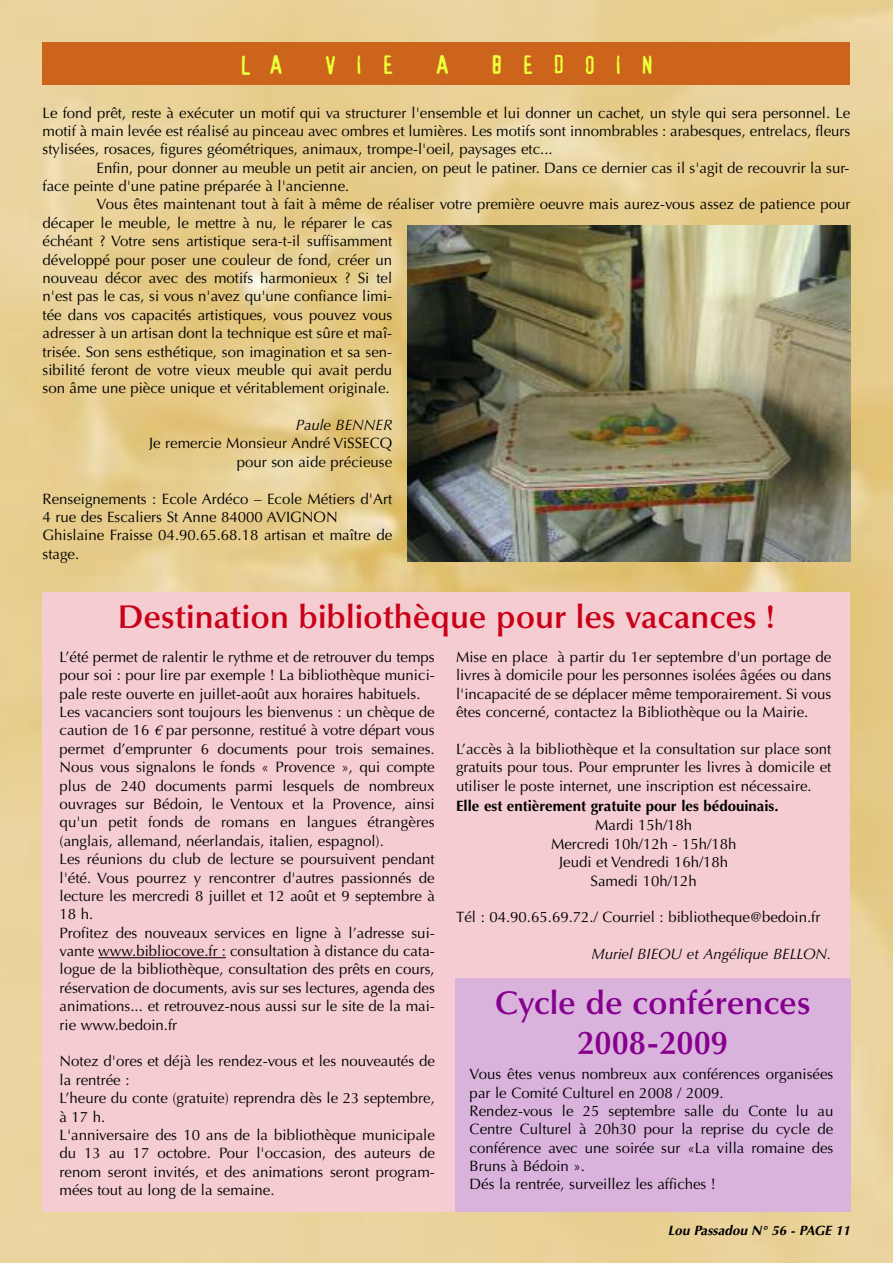
<style>
.page{position:relative;width:893px;height:1263px;background:#fff}
.page>*{position:absolute;margin:0;border:0;box-sizing:border-box;transform-origin:0 0}
.t1{font:600 33px "Optima";color:#c90017}
.t2{font:600 33px/40.5px "Optima";color:#85008e;text-align:center}
.t3{font:24.75px "Confidential";letter-spacing:.75em;color:#eaff39}
.t4{font:15px/18.5px "Optima";color:#000}
.t5{font:700 15px "Optima";color:#000}
.t6{font:italic 15px "Optima";color:#000}
.t7{font:italic 700 13.5px "Optima";color:#000}
.s1{font-family:"Adobe Garamond Pro";font-style:italic}
</style>
<div class="page">
<img style="left:0;top:0;width:893px;height:1263px">
<div style="left:43px;top:43px;width:807px;height:42px;background:#cc651b"></div>
<div style="left:43px;top:592px;width:807px;height:620px;background:#f4ccd1"></div>
<hr style="left:98px;top:957px;width:128px;height:1px;background:#000">
<img style="left:407px;top:226px;width:443px;height:335px">
<div style="left:455px;top:978px;width:395px;height:234px;background:#dab3dd"></div>
<h2 class="t3" style="left:240px;top:50px;width:44px">L A</h2>
<h2 class="t3" style="left:324px;top:50px;width:71px">VIE</h2>
<h2 class="t3" style="left:436px;top:50px;width:14px">A</h2>
<h2 class="t3" style="left:491px;top:50px;width:164px">BEDOIN</h2>
<p class="t4" style="left:43px;top:105px;width:809px;text-align:justify">Le fond prêt, reste à exécuter un motif qui va structurer l'ensemble et lui donner un cachet, un style qui sera personnel. Le motif à main levée est réalisé au pinceau avec ombres et lumières. Les motifs sont innombrables : arabesques, entrelacs, fleurs stylisées, rosaces, figures géométriques, animaux, trompe-l'oeil, paysages etc...</p>
<p class="t4" style="left:43px;top:160px;width:809px;text-indent:54px">Enfin, pour donner au meuble un petit air ancien, on peut le patiner. Dans ce dernier cas il s'agit de recouvrir la sur&shy;face peinte d'une patine préparée à l'ancienne.</p>
<p class="t4" style="left:43px;top:197px;width:809px;text-indent:54px">Vous êtes maintenant tout à fait à même de réaliser votre première oeuvre mais aurez-vous assez de patience pour décaper le meuble, le mettre à nu, le réparer le cas<br>échéant ? Votre sens artistique sera-t-il suffisamment<br>développé pour poser une couleur de fond, créer un<br>nouveau décor avec des motifs harmonieux ? Si tel<br>n'est pas le cas, si vous n'avez qu'une confiance limi-<br>tée dans vos capacités artistiques, vous pouvez vous<br>adresser à un artisan dont la technique est sûre et maî-<br>trisée. Son sens esthétique, son imagination et sa sen-<br>sibilité feront de votre vieux meuble qui avait perdu<br>son âme une pièce unique et véritablement originale.</p>
<p class="t6" style="left:296px;top:419px;width:98px">Paule BENNER</p>
<p class="t4" style="left:149px;top:436px;width:245px;text-align:right">Je remercie Monsieur André ViSSECQ pour son aide précieuse</p>
<p class="t4" style="left:43px;top:491px;width:351px">Renseignements : Ecole Ardéco – Ecole Métiers d'Art 4 rue des Escaliers St Anne 84000 AVIGNON Ghislaine Fraisse 04.90.65.68.18 artisan et maître de stage.</p>
<h1 class="t1" style="left:118px;top:603px;width:659px">Destination bibliothèque pour les vacances !</h1>
<p class="t4" style="left:60px;top:649px;width:377px">L’été permet de ralentir le rythme et de retrouver du temps pour soi : pour lire par exemple ! La bibliothèque munici&shy;pale reste ouverte en juillet-août aux horaires habituels.<br>Les vacanciers sont toujours les bienvenus : un chèque de caution de 16 <span class="s1">€</span> par personne, restitué à votre départ vous permet d’emprunter 6 documents pour trois semaines.<br>Nous vous signalons le fonds « Provence », qui compte plus de 240 documents parmi lesquels de nombreux ouvrages sur Bédoin, le Ventoux et la Provence, ainsi qu'un petit fonds de romans en langues étrangères (anglais, allemand, néerlandais, italien, espagnol).<br>Les réunions du club de lecture se poursuivent pendant l'été. Vous pourrez y rencontrer d'autres passionnés de lecture les mercredi 8 juillet et 12 août et 9 septembre à 18 h.<br>Profitez des nouveaux services en ligne à l’adresse sui&shy;vante www.bibliocove.fr : consultation à distance du cata&shy;logue de la bibliothèque, consultation des prêts en cours, réservation de documents, avis sur ses lectures, agenda des animations... et retrouvez-nous aussi sur le site de la mai&shy;rie www.bedoin.fr</p>
<p class="t4" style="left:60px;top:1053px;width:377px">Notez d'ores et déjà les rendez-vous et les nouveautés de la rentrée :<br>L’heure du conte (gratuite) reprendra dès le 23 septembre, à 17 h.<br>L'anniversaire des 10 ans de la bibliothèque municipale du 13 au 17 octobre. Pour l'occasion, des auteurs de renom seront invités, et des animations seront program&shy;mées tout au long de la semaine.</p>
<p class="t4" style="left:456px;top:649px;width:377px;text-align:justify">Mise en place à partir du 1er septembre d'un portage de livres à domicile pour les personnes isolées âgées ou dans l'incapacité de se déplacer même temporairement. Si vous êtes concerné, contactez la Bibliothèque ou la Mairie.</p>
<p class="t4" style="left:456px;top:741px;width:377px;text-align:justify">L’accès à la bibliothèque et la consultation sur place sont gratuits pour tous. Pour emprunter les livres à domicile et utiliser le poste internet, une inscription est nécessaire.</p>
<p class="t5" style="left:456px;top:798px;width:324px">Elle est entièrement gratuite pour les bédouinais.</p>
<p class="t4" style="left:551px;top:817px;width:187px;text-align:center">Mardi 15h/18h<br>Mercredi 10h/12h - 15h/18h<br>Jeudi et Vendredi 16h/18h<br>Samedi 10h/12h</p>
<p class="t4" style="left:456px;top:909px;width:366px">Tél : 04.90.65.69.72./ Courriel : bibliotheque@bedoin.fr</p>
<p class="t6" style="left:591px;top:948px;width:242px">Muriel BIEOU et Angélique BELLON.</p>
<h1 class="t2" style="left:495px;top:986px;width:317px">Cycle de conférences<br>2008-2009</h1>
<p class="t4" style="left:470px;top:1066px;width:365px">Vous êtes venus nombreux aux conférences organisées par le Comité Culturel en 2008 / 2009.<br>Rendez-vous le 25 septembre salle du Conte lu au Centre Culturel à 20h30 pour la reprise du cycle de conférence avec une soirée sur «La villa romaine des Bruns à Bédoin ».<br>Dés la rentrée, surveillez les affiches !</p>
<p class="t7" style="left:668px;top:1225px;width:184px">Lou Passadou N° 56 - PAGE 11</p>
</div>
